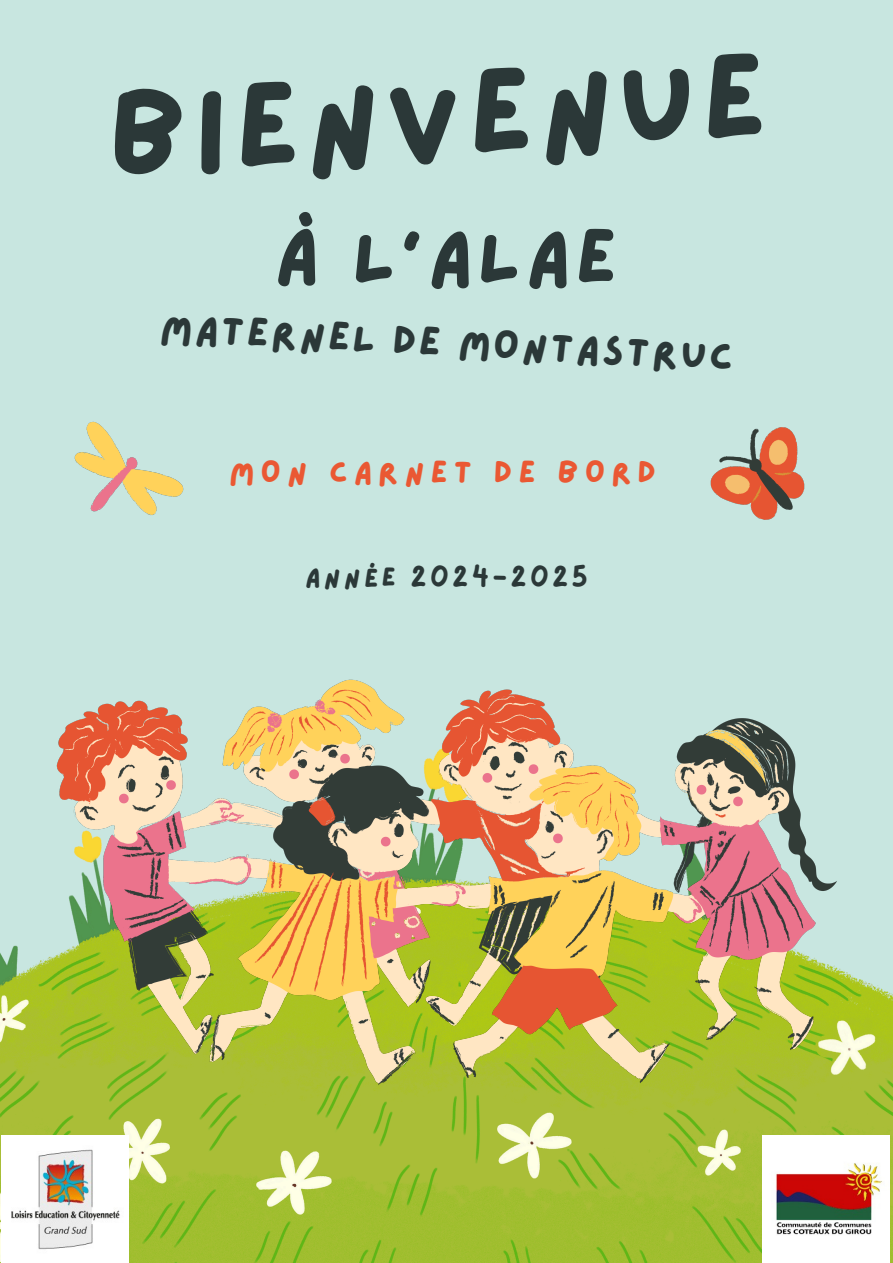
<style>
.page{position:relative;width:893px;height:1263px;background:#c8e6e0}
.page>*{position:absolute;margin:0;border:0;box-sizing:border-box;transform-origin:0 0}
.t1{font:120.68px "Lazydog";color:#2b3838}
.t2{font:77.4px "Lazydog";color:#2b3838}
.t3{font:40.65px "Lazydog";color:#2b3838}
.t4{font:31.8px "Lazydog";letter-spacing:.19em;color:#ea5833}
.t5{font:26.55px "Lazydog";letter-spacing:.12em;color:#2b3838}
</style>
<div class="page">
<img style="left:74px;top:421px;width:110px;height:94px">
<img style="left:710px;top:427px;width:95px;height:93px">
<img style="left:0;top:945px;width:893px;height:318px">
<img style="left:54px;top:679px;width:786px;height:409px">
<img style="left:1px;top:1136px;width:128px;height:127px">
<img style="left:762px;top:1136px;width:127px;height:127px">
<h1 class="t1" style="left:105px;top:76px;width:661px;rotate:-3deg">BIENVENUE</h1>
<h2 class="t2" style="left:274px;top:220px;width:344px">À L'ALAE</h2>
<h3 class="t3" style="left:161px;top:308px;width:575px;rotate:3deg">MATERNEL DE MONTASTRUC</h3>
<p class="t4" style="left:229px;top:457px;width:428px">MON CARNET DE BORD</p>
<h4 class="t5" style="left:305px;top:565px;width:284px">ANNÉE 2024-2025</h4>
</div>
